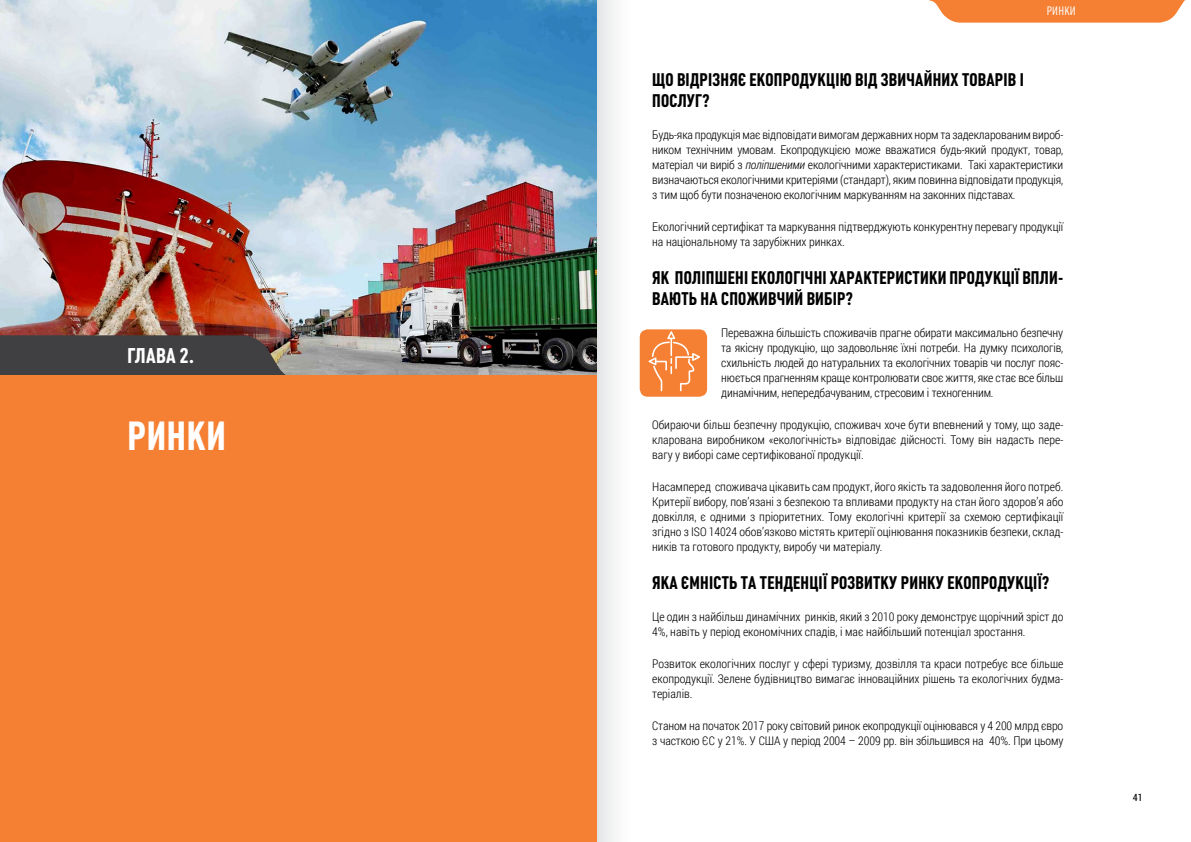
<style>
.page{position:relative;width:1191px;height:842px;background:#fff}
.page>*{position:absolute;margin:0;border:0;box-sizing:border-box;transform-origin:0 0}
.t1{font:700 40px "Plumb Condensed";letter-spacing:.02em;color:#fff}
.t2{font:700 21px "Plumb Condensed";letter-spacing:.02em;color:#fff}
.t3{font:700 18px/21px "Plumb Condensed";letter-spacing:.015em;color:#000}
.t4{font:300 12px/15px "Roboto Condensed";color:#000;text-align:justify}
.t5{font:12px "Plumb Condensed";letter-spacing:.02em;color:#fff}
.t6{font:10px "Roboto Condensed";color:#000}
.s1{font-style:italic}
</style>
<div class="page">
<svg style="left:928px;top:0;width:258px;height:23px;background:#f68c47"></svg>
<img style="left:596px;top:0;width:19px;height:842px">
<img style="left:400px;top:0;width:196px;height:375px">
<img style="left:0;top:0;width:400px;height:375px">
<div style="left:0;top:375px;width:596px;height:467px;background:#f57f32"></div>
<div style="left:640px;top:329px;width:67px;height:68px;background:#f57f32;border-radius:8px"></div>
<svg style="left:648px;top:331px;width:52px;height:60px"></svg>
<h2 class="t2" style="left:128px;top:344px;width:68px">ГЛАВА 2.</h2>
<h1 class="t1" style="left:128px;top:414px;width:100px">РИНКИ</h1>
<p class="t5" style="left:1046px;top:4px;width:30px">РИНКИ</p>
<h3 class="t3" style="left:652px;top:69px;width:373px">ЩО ВІДРІЗНЯЄ ЕКОПРОДУКЦІЮ ВІД ЗВИЧАЙНИХ ТОВАРІВ І<br>ПОСЛУГ?</h3>
<p class="t4" style="left:652px;top:127px;width:412px">Будь-яка продукція має відповідати вимогам державних норм та задекларованим вироб&shy;ником технічним умовам. Екопродукцією може вважатися будь-який продукт, товар, матеріал чи виріб з <span class="s1">поліпшеними</span> екологічними характеристиками. Такі характеристики визначаються екологічними критеріями (стандарт), яким повинна відповідати продукція, з тим щоб бути позначеною екологічним маркуванням на законних підставах.</p>
<p class="t4" style="left:652px;top:219px;width:413px">Екологічний сертифікат та маркування підтверджують конкурентну перевагу продукції на національному та зарубіжних ринках.</p>
<h3 class="t3" style="left:652px;top:267px;width:413px">ЯК ПОЛІПШЕНІ ЕКОЛОГІЧНІ ХАРАКТЕРИСТИКИ ПРОДУКЦІЇ ВПЛИ-<br>ВАЮТЬ НА СПОЖИВЧИЙ ВИБІР?</h3>
<p class="t4" style="left:721px;top:325px;width:343px">Переважна більшість споживачів прагне обирати максимально безпечну та якісну продукцію, що задовольняє їхні потреби. На думку психологів, схильність людей до натуральних та екологічних товарів чи послуг пояс&shy;нюється прагненням краще контролювати своє життя, яке стає все більш динамічним, непередбачуваним, стресовим і техногенним.</p>
<p class="t4" style="left:652px;top:417px;width:413px">Обираючи більш безпечну продукцію, споживач хоче бути впевнений у тому, що заде&shy;кларована виробником «екологічність» відповідає дійсності. Тому він надасть пере&shy;вагу у виборі саме сертифікованої продукції.</p>
<p class="t4" style="left:652px;top:479px;width:413px">Насамперед споживача цікавить сам продукт, його якість та задоволення його потреб.<br>Критерії вибору, пов’язані з безпекою та впливами продукту на стан його здоров’я або довкілля, є одними з пріоритетних. Тому екологічні критерії за схемою сертифікації згідно з ISO 14024 обов’язково містять критерії оцінювання показників безпеки, склад&shy;ників та готового продукту, виробу чи матеріалу.</p>
<h3 class="t3" style="left:652px;top:572px;width:398px">ЯКА ЄМНІСТЬ ТА ТЕНДЕНЦІЇ РОЗВИТКУ РИНКУ ЕКОПРОДУКЦІЇ?</h3>
<p class="t4" style="left:652px;top:609px;width:413px">Це один з найбільш динамічних ринків, який з 2010 року демонструє щорічний зріст до<br>4%, навіть у період економічних спадів, і має найбільший потенціал зростання.</p>
<p class="t4" style="left:652px;top:656px;width:413px">Розвиток екологічних послуг у сфері туризму, дозвілля та краси потребує все більше екопродукції. Зелене будівництво вимагає інноваційних рішень та екологічних будма&shy;теріалів.</p>
<p class="t4" style="left:652px;top:718px;width:413px">Станом на початок 2017 року світовий ринок екопродукції оцінювався у 4 200 млрд євро з часткою ЄС у 21%. У США у період 2004 – 2009 рр. він збільшився на 40%. При цьому</p>
<p class="t6" style="left:1132px;top:792px;width:11px">41</p>
</div>
